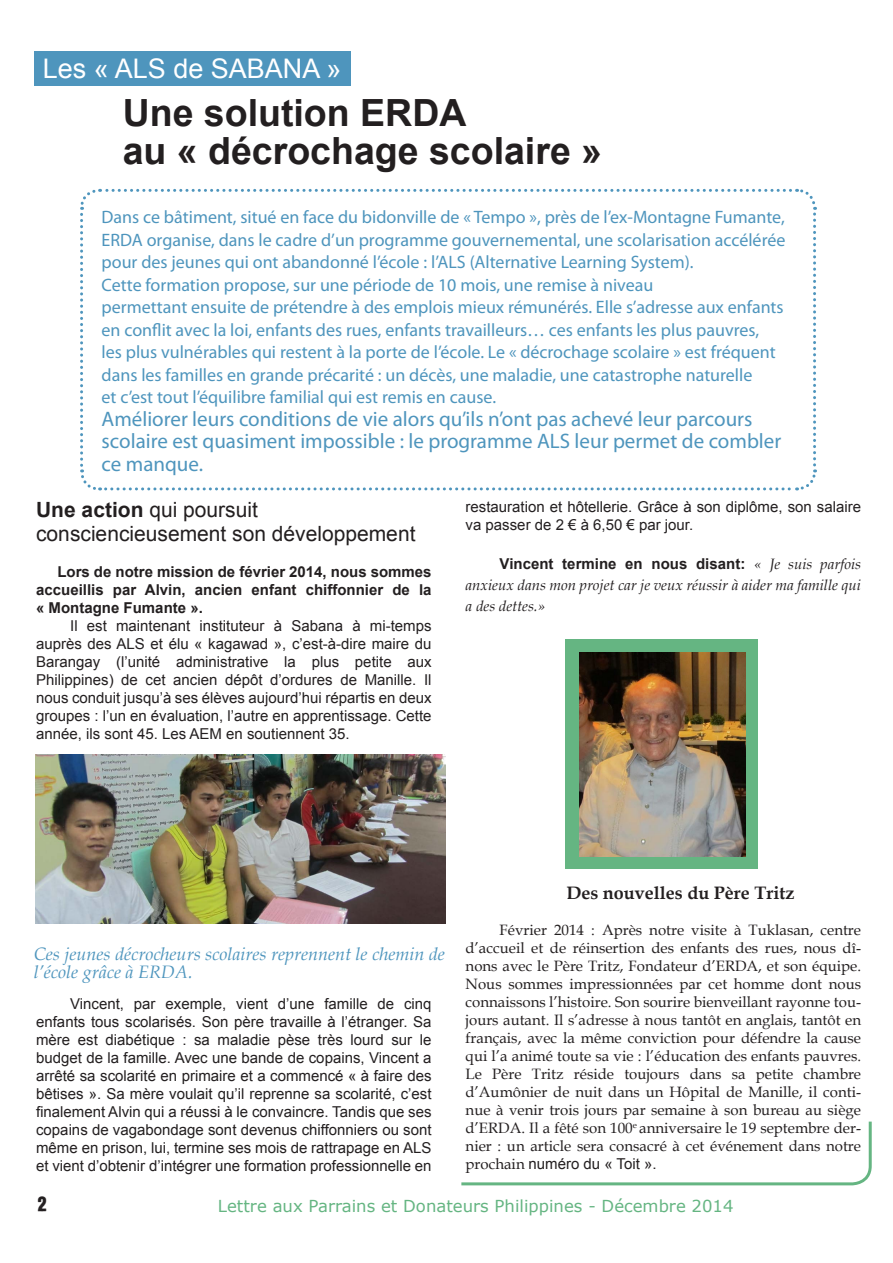
<style>
.page{position:relative;width:893px;height:1263px;background:#fff}
.page>*{position:absolute;margin:0;border:0;box-sizing:border-box;transform-origin:0 0}
.t1{font:700 37.5px "Arial";color:#231f20}
.t2{font:27px "Arial";color:#fff}
.t3{font:22.5px "Victor";color:#231f20}
.t4{font:21px/22.5px "Myriad Pro";color:#4e95bd}
.t5{font:21px/24px "Arial";color:#231f20}
.t6{font:18px/22.5px "Myriad Pro";color:#4e95bd}
.t7{font:italic 18px/18px "Book Antiqua";color:#4e95bd}
.t8{font:700 18px "Book Antiqua";color:#231f20}
.t9{font:16.5px "Verdana";color:#65b582}
.t10{font:15px/18px "Arial";color:#231f20;text-align:justify}
.t11{font:15px/18px "Book Antiqua";color:#231f20;text-align:justify}
.t12{font:italic 15px/21px "Book Antiqua";color:#231f20;text-align:justify}
.t13{font:700 15px/18px "Arial";color:#231f20;text-align:justify}
.s1{font-weight:700}
.s2{font-family:"Arial";font-weight:700;font-style:normal}
.s3{font-family:"Arial"}
</style>
<div class="page">
<div style="left:565px;top:639px;width:193px;height:230px;background:#65b582"></div>
<div style="left:34px;top:51px;width:316px;height:34px;background:#4e95bd"></div>
<svg style="left:80px;top:188px;width:737px;height:303px"></svg>
<img style="left:36px;top:754px;width:410px;height:169px">
<img style="left:580px;top:652px;width:165px;height:204px">
<svg style="left:461px;top:1121px;width:411px;height:65px"></svg>
<p class="t2" style="left:43px;top:51px;width:300px">Les « ALS de SABANA »</p>
<p class="t1" style="left:123px;top:88px;width:345px">Une solution ERDA</p>
<p class="t1" style="left:123px;top:125px;width:481px">au « décrochage scolaire »</p>
<p class="t6" style="left:102px;top:206px;width:685px">Dans ce bâtiment, situé en face du bidonville de « Tempo », près de l’ex-Montagne Fumante, ERDA organise, dans le cadre d’un programme gouvernemental, une scolarisation accélérée pour des jeunes qui ont abandonné l’école : l’ALS (Alternative Learning System).<br>Cette formation propose, sur une période de 10 mois, une remise à niveau<br>permettant ensuite de prétendre à des emplois mieux rémunérés. Elle s’adresse aux enfants en conflit avec la loi, enfants des rues, enfants travailleurs… ces enfants les plus pauvres,<br>les plus vulnérables qui restent à la porte de l’école. Le « décrochage scolaire » est fréquent dans les familles en grande précarité : un décès, une maladie, une catastrophe naturelle<br>et c’est tout l’équilibre familial qui est remis en cause.</p>
<p class="t4" style="left:102px;top:407px;width:681px">Améliorer leurs conditions de vie alors qu’ils n’ont pas achevé leur parcours scolaire est quasiment impossible : le programme ALS leur permet de combler ce manque.</p>
<p class="t5" style="left:36px;top:497px;width:381px"><span class="s1">Une action</span> qui poursuit consciencieusement son développement</p>
<p class="t13" style="left:36px;top:563px;width:397px;text-indent:21px">Lors de notre mission de février 2014, nous sommes accueillis par Alvin, ancien enfant chiffonnier de la « Montagne Fumante ».</p>
<p class="t10" style="left:36px;top:616px;width:397px;text-indent:34px">Il est maintenant instituteur à Sabana à mi-temps auprès des ALS et élu « kagawad », c’est-à-dire maire du Barangay (l’unité administrative la plus petite aux Philippines) de cet ancien dépôt d’ordures de Manille. Il nous conduit jusqu’à ses élèves aujourd’hui répartis en deux groupes : l’un en évaluation, l’autre en apprentissage. Cette année, ils sont 45. Les AEM en soutiennent 35.</p>
<p class="t10" style="left:466px;top:498px;width:397px">restauration et hôtellerie. Grâce à son diplôme, son salaire va passer de 2 € à 6,50 € par jour.</p>
<p class="t12" style="left:466px;top:553px;width:397px;text-indent:34px"><span class="s2">Vincent termine en nous disant:</span> « Je suis parfois anxieux dans mon projet car je veux réussir à aider ma famille qui a des dettes.»</p>
<p class="t7" style="left:34px;top:944px;width:412px">Ces jeunes décrocheurs scolaires reprennent le chemin de l’école grâce à ERDA.</p>
<p class="t10" style="left:36px;top:994px;width:397px;text-indent:34px">Vincent, par exemple, vient d’une famille de cinq enfants tous scolarisés. Son père travaille à l’étranger. Sa mère est diabétique : sa maladie pèse très lourd sur le budget de la famille. Avec une bande de copains, Vincent a arrêté sa scolarité en primaire et a commencé « à faire des bêtises ». Sa mère voulait qu’il reprenne sa scolarité, c’est finalement Alvin qui a réussi à le convaincre. Tandis que ses copains de vagabondage sont devenus chiffonniers ou sont même en prison, lui, termine ses mois de rattrapage en ALS et vient d’obtenir d’intégrer une formation professionnelle en</p>
<p class="t8" style="left:566px;top:881px;width:229px">Des nouvelles du Père Tritz</p>
<p class="t11" style="left:466px;top:921px;width:397px;text-indent:34px">Février 2014 : Après notre visite à Tuklasan, centre d’accueil et de réinsertion des enfants des rues, nous dî&shy;nons avec le Père Tritz, Fondateur d’ERDA, et son équipe.<br>Nous sommes impressionnées par cet homme dont nous connaissons l’histoire. Son sourire bienveillant rayonne tou&shy;jours autant. Il s’adresse à nous tantôt en anglais, tantôt en français, avec la même conviction pour défendre la cause qui l’a animé toute sa vie : l’éducation des enfants pauvres.<br>Le Père Tritz réside toujours dans sa petite chambre d’Aumônier de nuit dans un Hôpital de Manille, il conti&shy;nue à venir trois jours par semaine à son bureau au siège d’ERDA. Il a fêté son 100<sup>e</sup> anniversaire le 19 septembre der&shy;nier : un article sera consacré à cet événement dans notre prochain <span class="s3">numéro du « Toit ».</span></p>
<p class="t3" style="left:38px;top:1192px;width:11px">2</p>
<p class="t9" style="left:218px;top:1194px;width:517px">Lettre aux Parrains et Donateurs Philippines - Décembre 2014</p>
</div>
